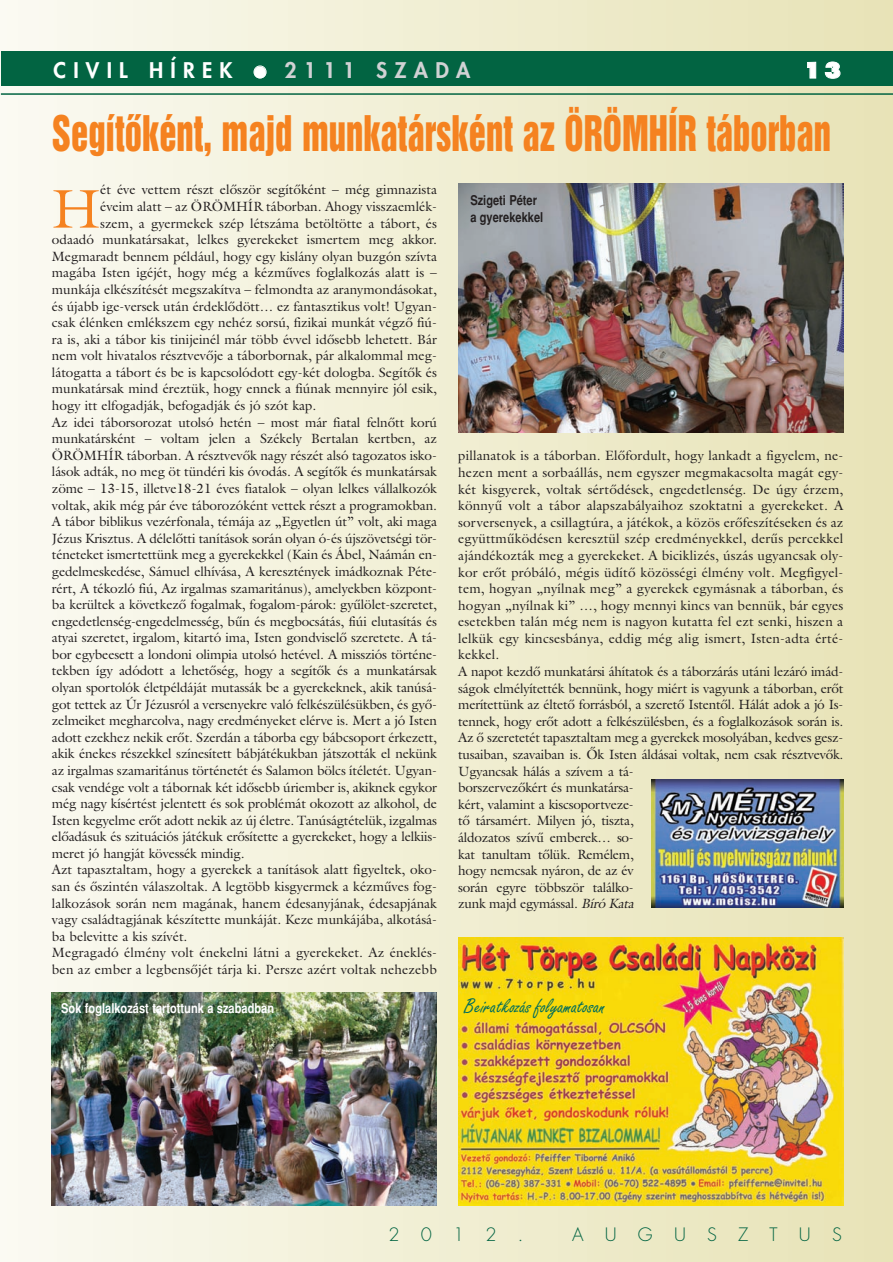
<style>
.page{position:relative;width:893px;height:1262px;background:#fff}
.page>*{position:absolute;margin:0;border:0;box-sizing:border-box;transform-origin:0 0}
.t1{font:54.9px "Galliard AH";color:#f58220}
.t2{font:44.85px "H Helvetica Inserat";color:#f58220;scale:.77 1}
.t3{font:21px "H Freestylescript";color:#006c5c}
.t4{font:800 21px "H Futura";letter-spacing:.345em;color:#fff}
.t5{font:800 21px "H Futura";letter-spacing:.345em;color:#d1d2d4}
.t6{font:700 21px "H Futura Extra";color:#fff}
.t7{font:300 18px "H Futura";letter-spacing:1.18em;color:#026442}
.t8{font:13.5px/16.6px "Galliard AH";letter-spacing:-.005em;color:#231f20}
.t9{font:700 13.5px "H Helvetica Narrow";color:#fff}
.t10{font:700 13.5px/16.6px "H Helvetica Narrow";color:#231f20}
.s1{font-style:italic}
</style>
<div class="page">
<div style="left:1px;top:0;width:891px;height:1261px;background:linear-gradient(to right,#fafaf2,#e7e3b5)"></div>
<hr style="left:1px;top:93px;width:891px;height:2px;background:#026442">
<div style="left:1px;top:52px;width:891px;height:34px;background:#026442"></div>
<img style="left:458px;top:937px;width:385px;height:268px">
<img style="left:52px;top:992px;width:385px;height:213px">
<img style="left:458px;top:183px;width:385px;height:250px">
<img style="left:651px;top:779px;width:192px;height:128px">
<h3 class="t4" style="left:53px;top:60px;width:181px">CIVIL HÍREK</h3>
<h3 class="t5" style="left:284px;top:60px;width:187px">2111 SZADA</h3>
<h3 class="t6" style="left:803px;top:61px;width:39px">13</h3>
<h2 class="t2" style="left:52px;top:115px;width:1013px">Segítôként, majd munkatársként az ÖRÖMHÍR táborban</h2>
<p class="t10" style="left:470px;top:193px;width:74px">Szigeti Péter a gyerekekkel</p>
<h1 class="t1" style="left:52px;top:188px;width:50px">H</h1>
<p class="t8" style="left:100px;top:183px;width:338px">ét éve vettem részt elôször segítôként – még gimnazista</p>
<p class="t8" style="left:100px;top:199px;width:338px">éveim alatt – az ÖRÖMHÍR táborban. Ahogy visszaemlék-</p>
<p class="t8" style="left:100px;top:216px;width:338px">szem, a gyermekek szép létszáma betöltötte a tábort, és</p>
<p class="t8" style="left:52px;top:232px;width:386px">odaadó munkatársakat, lelkes gyerekeket ismertem meg akkor.</p>
<p class="t8" style="left:52px;top:249px;width:386px">Megmaradt bennem például, hogy egy kislány olyan buzgón szívta</p>
<p class="t8" style="left:52px;top:266px;width:386px">magába Isten igéjét, hogy még a kézmûves foglalkozás alatt is –</p>
<p class="t8" style="left:52px;top:282px;width:386px">munkája elkészítését megszakítva – felmondta az aranymondásokat,</p>
<p class="t8" style="left:52px;top:299px;width:386px">és újabb ige-versek után érdeklôdött… ez fantasztikus volt! Ugyan-</p>
<p class="t8" style="left:52px;top:315px;width:386px">csak élénken emlékszem egy nehéz sorsú, fizikai munkát végzô fiú-</p>
<p class="t8" style="left:52px;top:332px;width:386px">ra is, aki a tábor kis tinijeinél már több évvel idôsebb lehetett. Bár</p>
<p class="t8" style="left:52px;top:348px;width:386px">nem volt hivatalos résztvevôje a táborbornak, pár alkalommal meg-</p>
<p class="t8" style="left:52px;top:365px;width:386px">látogatta a tábort és be is kapcsolódott egy-két dologba. Segítôk és</p>
<p class="t8" style="left:52px;top:382px;width:386px">munkatársak mind éreztük, hogy ennek a fiúnak mennyire jól esik,</p>
<p class="t8" style="left:52px;top:398px;width:266px">hogy itt elfogadják, befogadják és jó szót kap.</p>
<p class="t8" style="left:52px;top:415px;width:386px">Az idei táborsorozat utolsó hetén – most már fiatal felnôtt korú</p>
<p class="t8" style="left:52px;top:431px;width:386px">munkatársként – voltam jelen a Székely Bertalan kertben, az</p>
<p class="t8" style="left:52px;top:448px;width:386px">ÖRÖMHÍR táborban. A résztvevôk nagy részét alsó tagozatos isko-</p>
<p class="t8" style="left:52px;top:465px;width:386px">lások adták, no meg öt tündéri kis óvodás. A segítôk és munkatársak</p>
<p class="t8" style="left:52px;top:481px;width:386px">zöme – 13-15, illetve18-21 éves fiatalok – olyan lelkes vállalkozók</p>
<p class="t8" style="left:52px;top:498px;width:386px">voltak, akik még pár éve táborozóként vettek részt a programokban.</p>
<p class="t8" style="left:52px;top:514px;width:386px">A tábor biblikus vezérfonala, témája az „Egyetlen út” volt, aki maga</p>
<p class="t8" style="left:52px;top:531px;width:386px">Jézus Krisztus. A délelôtti tanítások során olyan ó-és újszövetségi tör-</p>
<p class="t8" style="left:52px;top:547px;width:386px">téneteket ismertettünk meg a gyerekekkel (Kain és Ábel, Naámán en-</p>
<p class="t8" style="left:52px;top:564px;width:386px">gedelmeskedése, Sámuel elhívása, A keresztények imádkoznak Péte-</p>
<p class="t8" style="left:52px;top:581px;width:386px">rért, A tékozló fiú, Az irgalmas szamaritánus), amelyekben központ-</p>
<p class="t8" style="left:52px;top:597px;width:386px">ba kerültek a következô fogalmak, fogalom-párok: gyûlölet-szeretet,</p>
<p class="t8" style="left:52px;top:614px;width:386px">engedetlenség-engedelmesség, bûn és megbocsátás, fiúi elutasítás és</p>
<p class="t8" style="left:52px;top:630px;width:386px">atyai szeretet, irgalom, kitartó ima, Isten gondviselô szeretete. A tá-</p>
<p class="t8" style="left:52px;top:647px;width:386px">bor egybeesett a londoni olimpia utolsó hetével. A missziós történe-</p>
<p class="t8" style="left:52px;top:663px;width:386px">tekben így adódott a lehetôség, hogy a segítôk és a munkatársak</p>
<p class="t8" style="left:52px;top:680px;width:386px">olyan sportolók életpéldáját mutassák be a gyerekeknek, akik tanúsá-</p>
<p class="t8" style="left:52px;top:697px;width:386px">got tettek az Úr Jézusról a versenyekre való felkészülésükben, és gyô-</p>
<p class="t8" style="left:52px;top:713px;width:386px">zelmeiket megharcolva, nagy eredményeket elérve is. Mert a jó Isten</p>
<p class="t8" style="left:52px;top:730px;width:386px">adott ezekhez nekik erôt. Szerdán a táborba egy bábcsoport érkezett,</p>
<p class="t8" style="left:52px;top:746px;width:386px">akik énekes részekkel színesített bábjátékukban játszották el nekünk</p>
<p class="t8" style="left:52px;top:763px;width:386px">az irgalmas szamaritánus történetét és Salamon bölcs ítéletét. Ugyan-</p>
<p class="t8" style="left:52px;top:780px;width:386px">csak vendége volt a tábornak két idôsebb úriember is, akiknek egykor</p>
<p class="t8" style="left:52px;top:796px;width:386px">még nagy kísértést jelentett és sok problémát okozott az alkohol, de</p>
<p class="t8" style="left:52px;top:813px;width:386px">Isten kegyelme erôt adott nekik az új életre. Tanúságtételük, izgalmas</p>
<p class="t8" style="left:52px;top:829px;width:386px">elôadásuk és szituációs játékuk erôsítette a gyerekeket, hogy a lelkiis-</p>
<p class="t8" style="left:52px;top:846px;width:194px">meret jó hangját kövessék mindig.</p>
<p class="t8" style="left:52px;top:862px;width:386px">Azt tapasztaltam, hogy a gyerekek a tanítások alatt figyeltek, oko-</p>
<p class="t8" style="left:52px;top:879px;width:386px">san és ôszintén válaszoltak. A legtöbb kisgyermek a kézmûves fog-</p>
<p class="t8" style="left:52px;top:896px;width:386px">lalkozások során nem magának, hanem édesanyjának, édesapjának</p>
<p class="t8" style="left:52px;top:912px;width:386px">vagy családtagjának készítette munkáját. Keze munkájába, alkotásá-</p>
<p class="t8" style="left:52px;top:929px;width:137px">ba belevitte a kis szívét.</p>
<p class="t8" style="left:52px;top:945px;width:386px">Megragadó élmény volt énekelni látni a gyerekeket. Az éneklés-</p>
<p class="t8" style="left:52px;top:962px;width:386px">ben az ember a legbensôjét tárja ki. Persze azért voltak nehezebb</p>
<p class="t8" style="left:458px;top:449px;width:386px">pillanatok is a táborban. Elôfordult, hogy lankadt a figyelem, ne&shy;hezen ment a sorbaállás, nem egyszer megmakacsolta magát egy&shy;két kisgyerek, voltak sértôdések, engedetlenség. De úgy érzem, könnyû volt a tábor alapszabályaihoz szoktatni a gyerekeket. A sorversenyek, a csillagtúra, a játékok, a közös erôfeszítéseken és az együttmûködésen keresztül szép eredményekkel, derûs percekkel ajándékozták meg a gyerekeket. A biciklizés, úszás ugyancsak oly&shy;kor erôt próbáló, mégis üdítô közösségi élmény volt. Megfigyel&shy;tem, hogyan „nyílnak meg” a gyerekek egymásnak a táborban, és hogyan „nyílnak ki” …, hogy mennyi kincs van bennük, bár egyes esetekben talán még nem is nagyon kutatta fel ezt senki, hiszen a lelkük egy kincsesbánya, eddig még alig ismert, Isten-adta érté&shy;kekkel.<br>A napot kezdô munkatársi áhítatok és a táborzárás utáni lezáró imád&shy;ságok elmélyítették bennünk, hogy miért is vagyunk a táborban, erôt merítettünk az éltetô forrásból, a szeretô Istentôl. Hálát adok a jó Is&shy;tennek, hogy erôt adott a felkészülésben, és a foglalkozások során is.<br>Az ô szeretetét tapasztaltam meg a gyerekek mosolyában, kedves gesz&shy;tusaiban, szavaiban is. Ôk Isten áldásai voltak, nem csak résztvevôk.<br>Ugyancsak hálás a szívem a tá-<br>borszervezôkért és munkatársa-<br>kért, valamint a kiscsoportveze-<br>tô társamért. Milyen jó, tiszta,<br>áldozatos szívû emberek… so-<br>kat tanultam tôlük. Remélem,<br>hogy nemcsak nyáron, de az év<br>során egyre többször találko-<br>zunk majd egymással. <span class="s1">Bíró Kata</span></p>
<p class="t9" style="left:61px;top:1002px;width:214px">Sok foglalkozást tartottunk a szabadban</p>
<h3 class="t3" style="left:464px;top:999px;width:141px">Beiratkozás folyamatosan</h3>
<h3 class="t7" style="left:388px;top:1225px;width:137px">2012.</h3>
<h3 class="t7" style="left:572px;top:1225px;width:271px">AUGUSZTUS</h3>
</div>
